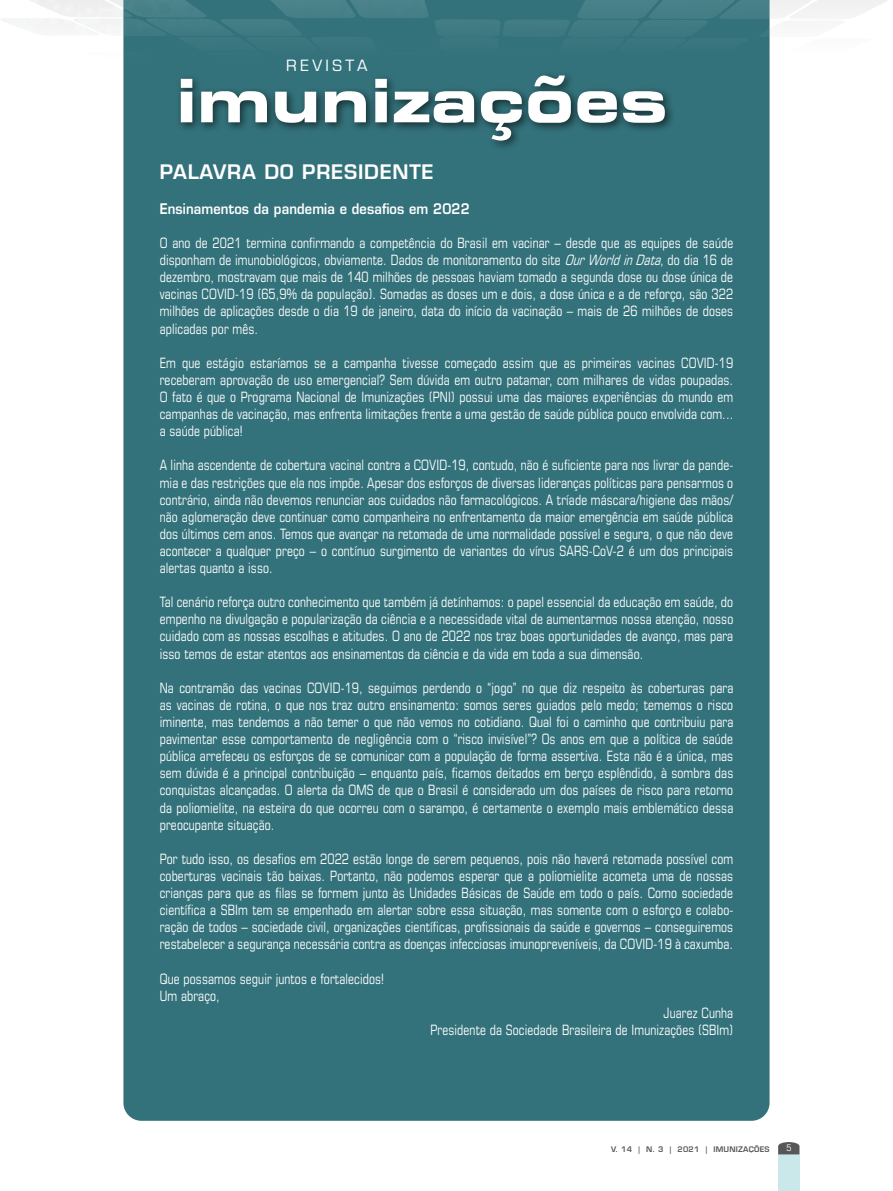
<style>
.page{position:relative;width:893px;height:1191px;background:#fff}
.page>*{position:absolute;margin:0;border:0;box-sizing:border-box;transform-origin:0 0}
.t1{font:600 19.5px "Eurostile LT Std";letter-spacing:.04em;color:#fff}
.t2{font:15.15px "Eurostile LT Std";letter-spacing:.23em;color:#fff}
.t3{font:condensed 14.25px/17.1px "Eurostile LT Std";letter-spacing:.01em;color:#fff;text-align:justify;scale:.9 1}
.t4{font:600 14.25px "Eurostile LT Std";letter-spacing:.01em;color:#fff;scale:.9 1}
.t5{font:condensed 9px "Eurostile LT Std";color:#fff}
.t6{font:600 7.5px "Eurostile LT Std";letter-spacing:.03em;color:#575756}
.s1{font-style:italic}
</style>
<div class="page">
<div style="left:778px;top:1145px;width:21px;height:46px;background:#cae7ea"></div>
<svg style="left:778px;top:1142px;width:21px;height:12px"></svg>
<div style="left:123px;top:84px;width:647px;height:1036px;background:#34727b"></div>
<hr style="left:0;top:176px;width:1px;height:1015px;background:#cae7ea">
<svg style="left:1px;top:0;width:886px;height:84px;fill:#3a767f"></svg>
<img style="left:24px;top:0;width:787px;height:19px">
<div style="left:175px;top:70px;width:501px;height:81px;background:#34727b"></div>
<svg style="left:181px;top:76px;width:484px;height:65px"></svg>
<p class="t2" style="left:286px;top:56px;width:83px">REVISTA</p>
<h1 class="t1" style="left:160px;top:159px;width:275px">PALAVRA DO PRESIDENTE</h1>
<p class="t4" style="left:160px;top:200px;width:346px">Ensinamentos da pandemia e desafios em 2022</p>
<p class="t3" style="left:160px;top:234px;width:639px">O ano de 2021 termina confirmando a competência do Brasil em vacinar – desde que as equipes de saúde disponham de imunobiológicos, obviamente. Dados de monitoramento do site <span class="s1">OurWorldinData</span>, do dia 16 de dezembro, mostravam que mais de 140 milhões de pessoas haviam tomado a segunda dose ou dose única de vacinas COVID-19 (65,9% da população). Somadas as doses um e dois, a dose única e a de reforço, são 322 milhões de aplicações desde o dia 19 de janeiro, data do início da vacinação – mais de 26 milhões de doses aplicadas por mês.</p>
<p class="t3" style="left:160px;top:354px;width:639px">Em que estágio estaríamos se a campanha tivesse começado assim que as primeiras vacinas COVID-19 receberam aprovação de uso emergencial? Sem dúvida em outro patamar, com milhares de vidas poupadas.<br>O fato é que o Programa Nacional de Imunizações (PNI) possui uma das maiores experiências do mundo em campanhas de vacinação, mas enfrenta limitações frente a uma gestão de saúde pública pouco envolvida com... a saúde pública!</p>
<p class="t3" style="left:160px;top:456px;width:639px">A linha ascendente de cobertura vacinal contra a COVID-19, contudo, não é suficiente para nos livrar da pande&shy;mia e das restrições que ela nos impõe. Apesar dos esforços de diversas lideranças políticas para pensarmos o contrário, ainda não devemos renunciar aos cuidados não farmacológicos. A tríade máscara/higiene das mãos/ não aglomeração deve continuar como companheira no enfrentamento da maior emergência em saúde pública dos últimos cem anos. Temos que avançar na retomada de uma normalidade possível e segura, o que não deve acontecer a qualquer preço – o contínuo surgimento de variantes do vírus SARS-CoV-2 é um dos principais alertas quanto a isso.</p>
<p class="t3" style="left:160px;top:593px;width:639px">Tal cenário reforça outro conhecimento que também já detínhamos: o papel essencial da educação em saúde, do empenho na divulgação e popularização da ciência e a necessidade vital de aumentarmos nossa atenção, nosso cuidado com as nossas escolhas e atitudes. O ano de 2022 nos traz boas oportunidades de avanço, mas para isso temos de estar atentos aos ensinamentos da ciência e da vida em toda a sua dimensão.</p>
<p class="t3" style="left:160px;top:679px;width:639px">Na contramão das vacinas COVID-19, seguimos perdendo o “jogo” no que diz respeito às coberturas para as vacinas de rotina, o que nos traz outro ensinamento: somos seres guiados pelo medo; tememos o risco iminente, mas tendemos a não temer o que não vemos no cotidiano. Qual foi o caminho que contribuiu para pavimentar esse comportamento de negligência com o “risco invisível”? Os anos em que a política de saúde pública arrefeceu os esforços de se comunicar com a população de forma assertiva. Esta não é a única, mas sem dúvida é a principal contribuição − enquanto país, ficamos deitados em berço esplêndido, à sombra das conquistas alcançadas. O alerta da OMS de que o Brasil é considerado um dos países de risco para retorno da poliomielite, na esteira do que ocorreu com o sarampo, é certamente o exemplo mais emblemático dessa preocupante situação.</p>
<p class="t3" style="left:160px;top:850px;width:639px">Por tudo isso, os desafios em 2022 estão longe de serem pequenos, pois não haverá retomada possível com coberturas vacinais tão baixas. Portanto, não podemos esperar que a poliomielite acometa uma de nossas crianças para que as filas se formem junto às Unidades Básicas de Saúde em todo o país. Como sociedade científica a SBIm tem se empenhado em alertar sobre essa situação, mas somente com o esforço e colabo&shy;ração de todos – sociedade civil, organizações científicas, profissionais da saúde e governos – conseguiremos restabelecer a segurança necessária contra as doenças infecciosas imunopreveníveis, da COVID-19 à caxumba.</p>
<p class="t3" style="left:160px;top:969px;width:251px">Que possamos seguir juntos e fortalecidos!<br>Um abraço,</p>
<p class="t3" style="left:430px;top:1004px;width:338px;text-align:right">Juarez Cunha<br>Presidente da Sociedade Brasileira de Imunizações (SBIm)</p>
<p class="t6" style="left:611px;top:1144px;width:160px">V. 14 | N. 3 | 2021 | IMUNIZAÇÕES</p>
<p class="t5" style="left:786px;top:1142px;width:7px">5</p>
</div>
